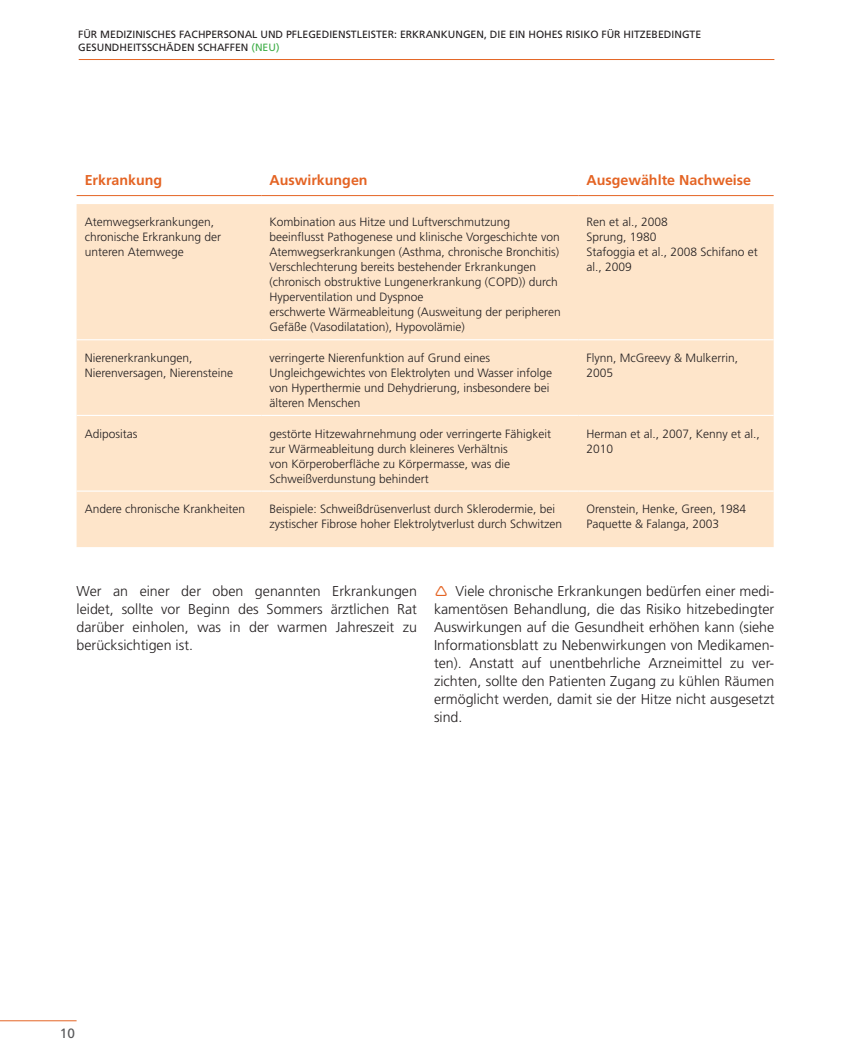
<style>
.page{position:relative;width:851px;height:1063px;background:#fff}
.page>*{position:absolute;margin:0;border:0;box-sizing:border-box;transform-origin:0 0}
.Normale{font:300 14.25px/18px "Frutiger";color:#231f20;text-align:justify}
.Normale-2{font:700 14.25px "Frutiger";color:#e46424}
.t1{font:13.5px "Frutiger";color:#57585a}
.Normale-3{font:300 12px/15px "Frutiger";color:#231f20}
.Testo{font:10.5px/12.6px "Frutiger";color:#231f20}
.s1{color:#40ae49}
</style>
<div class="page">
<hr style="left:79px;top:59px;width:695px;height:1px;background:#e46424">
<hr style="left:0;top:1020px;width:77px;height:1px;background:#e46424">
<div style="left:77px;top:204px;width:696px;height:343px;background:#fee5ca"></div>
<hr style="left:77px;top:195px;width:184px;height:1px;background:#e46424">
<hr style="left:261px;top:195px;width:317px;height:1px;background:#e46424">
<hr style="left:578px;top:195px;width:195px;height:1px;background:#e46424">
<hr style="left:77px;top:339px;width:184px;height:1px;background:#fff">
<hr style="left:261px;top:339px;width:317px;height:1px;background:#fff">
<hr style="left:578px;top:339px;width:195px;height:1px;background:#fff">
<hr style="left:77px;top:415px;width:184px;height:1px;background:#fff">
<hr style="left:261px;top:415px;width:317px;height:1px;background:#fff">
<hr style="left:578px;top:415px;width:195px;height:1px;background:#fff">
<hr style="left:77px;top:491px;width:184px;height:1px;background:#fff">
<hr style="left:261px;top:491px;width:317px;height:1px;background:#fff">
<hr style="left:578px;top:491px;width:195px;height:1px;background:#fff">
<p class="Testo" style="left:78px;top:28px;width:624px">FÜR MEDIZINISCHES FACHPERSONAL UND PFLEGEDIENSTLEISTER: ERKRANKUNGEN, DIE EIN HOHES RISIKO FÜR HITZEBEDINGTE<br>GESUNDHEITSSCHÄDEN SCHAFFEN <span class="s1">(NEU)</span></p>
<p class="Normale-2" style="left:85px;top:172px;width:79px">Erkrankung</p>
<p class="Normale-2" style="left:269px;top:172px;width:100px">Auswirkungen</p>
<p class="Normale-2" style="left:586px;top:172px;width:166px">Ausgewählte Nachweise</p>
<p class="Normale-3" style="left:85px;top:215px;width:138px">Atemwegserkrankungen, chronische Erkrankung der unteren Atemwege</p>
<p class="Normale-3" style="left:269px;top:215px;width:292px">Kombination aus Hitze und Luftverschmutzung beeinflusst Pathogenese und klinische Vorgeschichte von<br>Atemwegserkrankungen (Asthma, chronische Bronchitis)</p>
<p class="Normale-3" style="left:269px;top:260px;width:293px">Verschlechterung bereits bestehender Erkrankungen (chronisch obstruktive Lungenerkrankung (COPD)) durch Hyperventilation und Dyspnoe<br>erschwerte Wärmeableitung (Ausweitung der peripheren Gefäße (Vasodilatation), Hypovolämie)</p>
<p class="Normale-3" style="left:586px;top:215px;width:83px">Ren et al., 2008</p>
<p class="Normale-3" style="left:586px;top:230px;width:72px">Sprung, 1980</p>
<p class="Normale-3" style="left:586px;top:245px;width:173px">Stafoggia et al., 2008 Schifano et al., 2009</p>
<p class="Normale-3" style="left:85px;top:350px;width:150px">Nierenerkrankungen,<br>Nierenversagen, Nierensteine</p>
<p class="Normale-3" style="left:269px;top:350px;width:284px">verringerte Nierenfunktion auf Grund eines Ungleichgewichtes von Elektrolyten und Wasser infolge von Hyperthermie und Dehydrierung, insbesondere bei älteren Menschen</p>
<p class="Normale-3" style="left:586px;top:350px;width:153px">Flynn, McGreevy &amp; Mulkerrin,<br>2005</p>
<p class="Normale-3" style="left:85px;top:426px;width:54px">Adipositas</p>
<p class="Normale-3" style="left:269px;top:426px;width:283px">gestörte Hitzewahrnehmung oder verringerte Fähigkeit zur Wärmeableitung durch kleineres Verhältnis<br>von Körperoberfläche zu Körpermasse, was die Schweißverdunstung behindert</p>
<p class="Normale-3" style="left:586px;top:426px;width:175px">Herman et al., 2007, Kenny et al.,<br>2010</p>
<p class="Normale-3" style="left:85px;top:502px;width:162px">Andere chronische Krankheiten</p>
<p class="Normale-3" style="left:269px;top:502px;width:294px">Beispiele: Schweißdrüsenverlust durch Sklerodermie, bei zystischer Fibrose hoher Elektrolytverlust durch Schwitzen</p>
<p class="Normale-3" style="left:586px;top:502px;width:161px">Orenstein, Henke, Green, 1984</p>
<p class="Normale-3" style="left:586px;top:517px;width:134px">Paquette &amp; Falanga, 2003</p>
<p class="Normale" style="left:77px;top:582px;width:342px">Wer an einer der oben genannten Erkrankungen leidet, sollte vor Beginn des Sommers ärztlichen Rat darüber einholen, was in der warmen Jahreszeit zu berücksichtigen ist.</p>
<p class="Normale" style="left:434px;top:582px;width:342px;text-indent:21px">Viele chronische Erkrankungen bedürfen einer medi&shy;kamentösen Behandlung, die das Risiko hitzebedingter Auswirkungen auf die Gesundheit erhöhen kann (siehe Informationsblatt zu Nebenwirkungen von Medikamen&shy;ten). Anstatt auf unentbehrliche Arzneimittel zu ver&shy;zichten, sollte den Patienten Zugang zu kühlen Räumen ermöglicht werden, damit sie der Hitze nicht ausgesetzt sind.</p>
<p class="t1" style="left:60px;top:1025px;width:16px">10</p>
</div>
